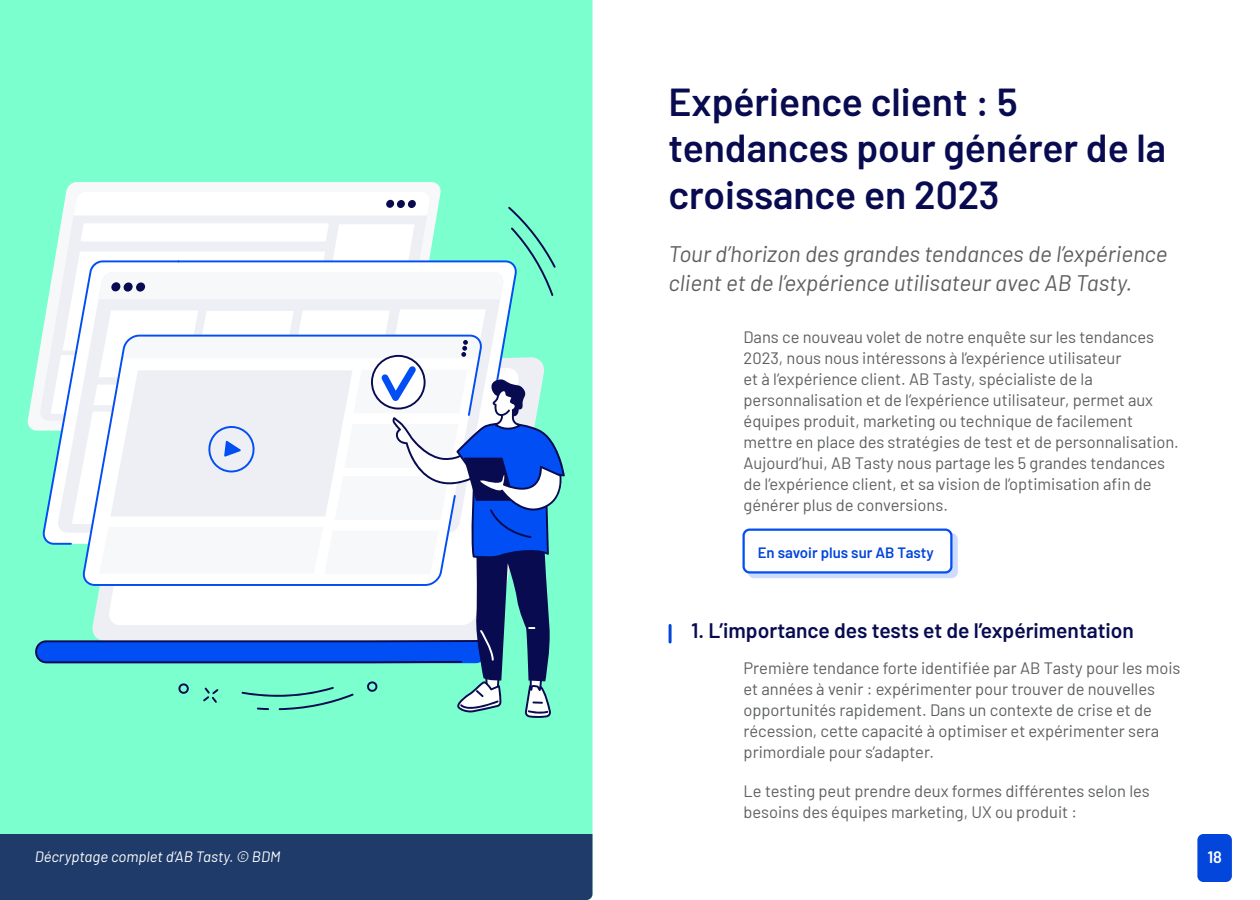
<style>
.page{position:relative;width:1260px;height:900px;background:#fff}
.page>*{position:absolute;margin:0;border:0;box-sizing:border-box;transform-origin:0 0}
.t1{font:600 39px/46.8px "Barlow";color:#080b50}
.Chapo{font:italic 22.5px/28.8px "Barlow";color:#5d5f60}
.t2{font:600 21px "Barlow";color:#080b50}
.t3{font:16.5px/21px "Barlow";color:#5d5f60}
.t4{font:600 16.5px "Barlow";color:#fff}
.Légende{font:italic 15px "Barlow";color:#fff}
.cta{font:600 15px "Barlow";color:#0246dc}
</style>
<div class="page">
<div style="left:1197px;top:834px;width:35px;height:48px;background:#0246dc;border-radius:6px"></div>
<div style="left:0;top:0;width:592px;height:834px;background:#7cffce"></div>
<svg style="left:28px;top:182px;width:413px;height:249px"></svg>
<svg style="left:35px;top:191px;width:530px;height:527px"></svg>
<div style="left:0;top:834px;width:592px;height:66px;background:#1f3b69"></div>
<div style="left:748px;top:533px;width:210px;height:45px;background:#cddcfd;border-radius:6px"></div>
<div style="left:744px;top:530px;width:207px;height:42px;background:#fff;border-radius:6px"></div>
<div style="left:742px;top:529px;width:210px;height:45px;border:2px solid #024ef5;border-radius:6px"></div>
<hr style="left:669px;top:624px;width:3px;height:20px;background:#0246dc;border-radius:2px">
<p class="Légende" style="left:35px;top:846px;width:247px">Décryptage complet d’AB Tasty. © BDM</p>
<h1 class="t1" style="left:669px;top:75px;width:499px">Expérience client : 5 tendances pour générer de la croissance en 2023</h1>
<p class="Chapo" style="left:669px;top:238px;width:501px">Tour d’horizon des grandes tendances de l’expérience client et de l’expérience utilisateur avec AB Tasty.</p>
<p class="t3" style="left:744px;top:325px;width:437px">Dans ce nouveau volet de notre enquête sur les tendances 2023, nous nous intéressons à l’expérience utilisateur<br>et à l’expérience client. AB Tasty, spécialiste de la personnalisation et de l’expérience utilisateur, permet aux équipes produit, marketing ou technique de facilement mettre en place des stratégies de test et de personnalisation.<br>Aujourd’hui, AB Tasty nous partage les 5 grandes tendances de l’expérience client, et sa vision de l’optimisation afin de générer plus de conversions.</p>
<p class="cta" style="left:758px;top:542px;width:178px">En savoir plus sur AB Tasty</p>
<h2 class="t2" style="left:691px;top:615px;width:444px">1. L’importance des tests et de l’expérimentation</h2>
<p class="t3" style="left:744px;top:657px;width:438px">Première tendance forte identifiée par AB Tasty pour les mois et années à venir : expérimenter pour trouver de nouvelles opportunités rapidement. Dans un contexte de crise et de récession, cette capacité à optimiser et expérimenter sera primordiale pour s’adapter.</p>
<p class="t3" style="left:744px;top:780px;width:408px">Le testing peut prendre deux formes différentes selon les besoins des équipes marketing, UX ou produit :</p>
<p class="t4" style="left:1207px;top:845px;width:16px">18</p>
</div>
